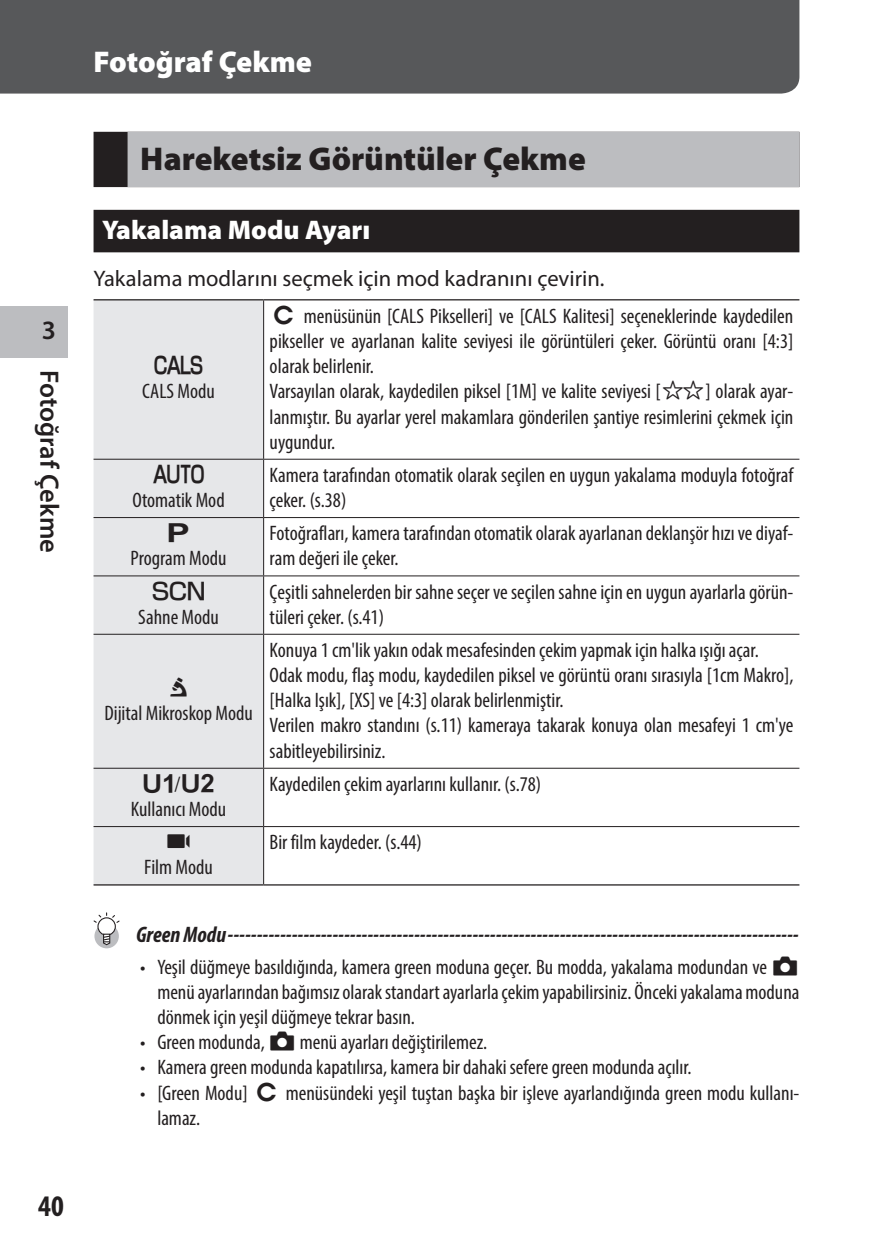
<style>
.page{position:relative;width:893px;height:1259px;background:#fff}
.page>*{position:absolute;margin:0;border:0;box-sizing:border-box;transform-origin:0 0}
.t1{font:900 33px "Myriad Pro";color:#231f20}
.t2{font:900 30px "Myriad Pro";color:#fff}
.t3{font:700 condensed 30px "Myriad Pro";color:#231f20}
.t4{font:900 27px "Myriad Pro";color:#fff}
.t5{font:600 26.7px "Myriad Pro";color:#231f20}
.t6{font:italic 700 condensed 22.5px "Myriad Pro";color:#231f20}
.t7{font:22.5px "Myriad Pro";color:#231f20}
.t8{font:condensed 21px/25.2px "Myriad Pro";color:#231f20}
.t9{font:21px "INGRI100";color:#231f20}
.s1{font-family:"INGRI100";font-stretch:normal}
.s2{font-family:"Myriad Pro";font-stretch:condensed}
</style>
<div class="page">
<div style="left:0;top:306px;width:68px;height:51px;background:#bcbdc0"></div>
<div style="left:0;top:0;width:799px;height:94px;background:#57585a"></div>
<div style="left:94px;top:132px;width:705px;height:55px;background:#231f20"></div>
<div style="left:128px;top:132px;width:671px;height:55px;background:#bcbdc0"></div>
<div style="left:94px;top:210px;width:705px;height:42px;background:#231f20"></div>
<div style="left:94px;top:300px;width:169px;height:584px;background:#e6e7e9"></div>
<hr style="left:94px;top:884px;width:170px;height:1px;background:#231f20">
<hr style="left:264px;top:884px;width:535px;height:1px;background:#231f20">
<hr style="left:94px;top:459px;width:170px;height:1px;background:#231f20">
<hr style="left:264px;top:459px;width:535px;height:1px;background:#231f20">
<hr style="left:94px;top:517px;width:170px;height:1px;background:#231f20">
<hr style="left:264px;top:517px;width:535px;height:1px;background:#231f20">
<hr style="left:94px;top:575px;width:170px;height:1px;background:#231f20">
<hr style="left:264px;top:575px;width:535px;height:1px;background:#231f20">
<hr style="left:263px;top:300px;width:1px;height:159px;background:#231f20">
<hr style="left:263px;top:459px;width:1px;height:58px;background:#231f20">
<hr style="left:263px;top:518px;width:1px;height:57px;background:#231f20">
<hr style="left:263px;top:576px;width:1px;height:58px;background:#231f20">
<hr style="left:263px;top:827px;width:1px;height:57px;background:#231f20">
<hr style="left:94px;top:634px;width:170px;height:1px;background:#231f20">
<hr style="left:264px;top:634px;width:535px;height:1px;background:#231f20">
<hr style="left:263px;top:634px;width:1px;height:134px;background:#231f20">
<hr style="left:94px;top:767px;width:170px;height:1px;background:#231f20">
<hr style="left:264px;top:767px;width:535px;height:1px;background:#231f20">
<hr style="left:263px;top:768px;width:1px;height:58px;background:#231f20">
<hr style="left:94px;top:826px;width:170px;height:1px;background:#231f20">
<hr style="left:264px;top:826px;width:535px;height:1px;background:#231f20">
<hr style="left:94px;top:299px;width:170px;height:1px;background:#231f20">
<hr style="left:264px;top:299px;width:535px;height:1px;background:#231f20">
<div style="left:94px;top:924px;width:25px;height:24px;background:#bcbdc0;border-radius:50%"></div>
<div style="left:98px;top:918px;width:17px;height:17px;background:#fff;border-radius:50%"></div>
<div style="left:97px;top:917px;width:19px;height:18px;border:1px solid #231f20;border-radius:50%"></div>
<svg style="left:94px;top:913px;width:26px;height:11px"></svg>
<svg style="left:102px;top:933px;width:9px;height:13px"></svg>
<p class="t5" style="left:42px;top:313px;width:16px">3</p>
<p class="t5" style="left:66px;top:370px;width:184px;rotate:90deg">Fotoğraf Çekme</p>
<h2 class="t3" style="left:38px;top:1187px;width:27px">40</h2>
<h2 class="t2" style="left:94px;top:42px;width:220px">Fotoğraf Çekme</h2>
<h1 class="t1" style="left:140px;top:137px;width:447px">Hareketsiz Görüntüler Çekme</h1>
<p class="t4" style="left:102px;top:212px;width:270px">Yakalama Modu Ayarı</p>
<p class="t7" style="left:94px;top:265px;width:512px">Yakalama modlarını seçmek için mod kadranını çevirin.</p>
<p class="t9" style="left:152px;top:355px;width:54px">U</p>
<p class="t8" style="left:142px;top:378px;width:74px">CALS Modu</p>
<p class="t8" style="left:270px;top:303px;width:525px"><span class="s1">D</span> menüsünün [CALS Pikselleri] ve [CALS Kalitesi] seçeneklerinde kaydedilen pikseller ve ayarlanan kalite seviyesi ile görüntüleri çeker. Görüntü oranı [4:3] olarak belirlenir.<br>Varsayılan olarak, kaydedilen piksel [1M] ve kalite seviyesi [<span class="s1">9</span>] olarak ayar&shy;lanmıştır. Bu ayarlar yerel makamlara gönderilen şantiye resimlerini çekmek için uygundur.</p>
<p class="t9" style="left:151px;top:464px;width:56px">S</p>
<p class="t8" style="left:270px;top:462px;width:525px">Kamera tarafından otomatik olarak seçilen en uygun yakalama moduyla fotoğraf çeker. (s.38)</p>
<p class="t9" style="left:167px;top:522px;width:25px">J</p>
<p class="t8" style="left:131px;top:545px;width:97px">Program Modu</p>
<p class="t8" style="left:133px;top:487px;width:94px">Otomatik Mod</p>
<p class="t8" style="left:270px;top:520px;width:525px">Fotoğrafları, kamera tarafından otomatik olarak ayarlanan deklanşör hızı ve diyaf&shy;ram değeri ile çeker.</p>
<p class="t9" style="left:151px;top:580px;width:57px">T</p>
<p class="t8" style="left:270px;top:579px;width:525px">Çeşitli sahnelerden bir sahne seçer ve seçilen sahne için en uygun ayarlarla görün&shy;tüleri çeker. (s.41)</p>
<p class="t8" style="left:138px;top:604px;width:82px">Sahne Modu</p>
<p class="t9" style="left:168px;top:677px;width:22px">V</p>
<p class="t8" style="left:104px;top:700px;width:150px">Dijital Mikroskop Modu</p>
<p class="t9" style="left:142px;top:773px;width:75px">P<span class="s2">/</span>Q</p>
<p class="t8" style="left:131px;top:796px;width:97px">Kullanıcı Modu</p>
<p class="t9" style="left:164px;top:831px;width:30px">B</p>
<p class="t8" style="left:144px;top:854px;width:70px">Film Modu</p>
<p class="t8" style="left:270px;top:637px;width:525px">Konuya 1 cm'lik yakın odak mesafesinden çekim yapmak için halka ışığı açar.<br>Odak modu, flaş modu, kaydedilen piksel ve görüntü oranı sırasıyla [1cm Makro], [Halka Işık], [XS] ve [4:3] olarak belirlenmiştir.<br>Verilen makro standını (s.11) kameraya takarak konuya olan mesafeyi 1 cm'ye sabitleyebilirsiniz.</p>
<p class="t8" style="left:270px;top:771px;width:273px">Kaydedilen çekim ayarlarını kullanır. (s.78)</p>
<p class="t8" style="left:270px;top:829px;width:154px">Bir film kaydeder. (s.44)</p>
<p class="t6" style="left:136px;top:920px;width:664px">Green Modu--------------------------------------------------------------------------------------------------</p>
<p class="t8" style="left:157px;top:953px;width:644px;text-align:justify;text-indent:-17px">• Yeşil düğmeye basıldığında, kamera green moduna geçer. Bu modda, yakalama modundan ve <span class="s1">A </span>menü ayarlarından bağımsız olarak standart ayarlarla çekim yapabilirsiniz. Önceki yakalama moduna dönmek için yeşil düğmeye tekrar basın.</p>
<p class="t8" style="left:140px;top:1029px;width:348px">• Green modunda, <span class="s1">A</span> menü ayarları değiştirilemez.</p>
<p class="t8" style="left:140px;top:1054px;width:553px">• Kamera green modunda kapatılırsa, kamera bir dahaki sefere green modunda açılır.</p>
<p class="t8" style="left:157px;top:1079px;width:644px;text-indent:-17px">• [Green Modu] <span class="s1">D</span> menüsündeki yeşil tuştan başka bir işleve ayarlandığında green modu kullanı&shy;lamaz.</p>
</div>
